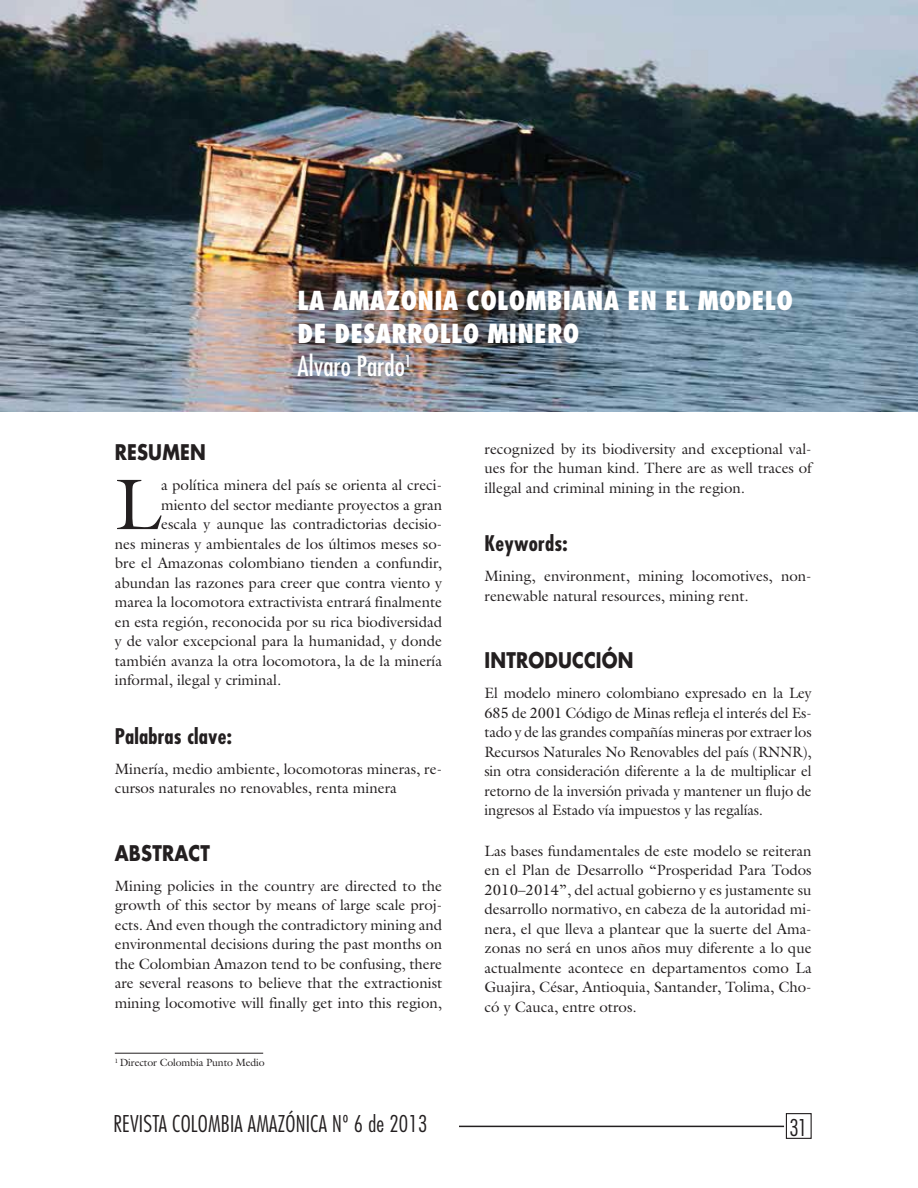
<style>
.page{position:relative;width:918px;height:1188px;background:#fff}
.page>*{position:absolute;margin:0;border:0;box-sizing:border-box;transform-origin:0 0}
.t1{font:72.3px "Galliard Std";color:#231f20}
.t2{font:condensed 27px "Futura Std";color:#fff}
.t3{font:800 condensed 25.5px/33px "Futura Std";letter-spacing:.01em;color:#fff}
.t4{font:300 condensed 22.5px "Futura Std";letter-spacing:.01em;color:#231f20}
.t5{font:700 21px "Futura Std";letter-spacing:.01em;color:#231f20;scale:.85 1}
.t6{font:700 condensed 21px "Futura Std";letter-spacing:.01em;color:#231f20}
.t7{font:15px/19.5px "Galliard Std";color:#231f20;text-align:justify}
.t8{font:10.5px "Galliard Std";letter-spacing:-.01em;color:#231f20}
</style>
<div class="page">
<hr style="left:459px;top:1126px;width:325px;height:1px;background:#231f20">
<div style="left:786px;top:1113px;width:26px;height:26px;border:1px solid #231f20"></div>
<img style="left:0;top:0;width:918px;height:411px">
<hr style="left:115px;top:1053px;width:148px;height:1px;background:#231f20">
<h3 class="t3" style="left:298px;top:285px;width:497px">LA AMAZONIA COLOMBIANA EN EL MODELO<br>DE DESARROLLO MINERO</h3>
<h2 class="t2" style="left:298px;top:351px;width:115px">Alvaro Pardo<sup>1</sup></h2>
<h3 class="t5" style="left:115px;top:441px;width:109px">RESUMEN</h3>
<h1 class="t1" style="left:115px;top:477px;width:48px">L</h1>
<p class="t7" style="left:161px;top:477px;width:283px">a política minera del país se orienta al creci-</p>
<p class="t7" style="left:161px;top:496px;width:283px">miento del sector mediante proyectos a gran</p>
<p class="t7" style="left:161px;top:516px;width:283px">escala y aunque las contradictorias decisio-</p>
<p class="t7" style="left:115px;top:535px;width:329px">nes mineras y ambientales de los últimos meses so-</p>
<p class="t7" style="left:115px;top:555px;width:329px">bre el Amazonas colombiano tienden a confundir,</p>
<p class="t7" style="left:115px;top:574px;width:329px">abundan las razones para creer que contra viento y</p>
<p class="t7" style="left:115px;top:594px;width:329px">marea la locomotora extractivista entrará finalmente</p>
<p class="t7" style="left:115px;top:613px;width:329px">en esta región, reconocida por su rica biodiversidad</p>
<p class="t7" style="left:115px;top:633px;width:329px">y de valor excepcional para la humanidad, y donde</p>
<p class="t7" style="left:115px;top:652px;width:329px">también avanza la otra locomotora, la de la minería</p>
<p class="t7" style="left:115px;top:672px;width:168px">informal, ilegal y criminal.</p>
<h3 class="t6" style="left:115px;top:726px;width:119px">Palabras clave:</h3>
<p class="t7" style="left:115px;top:760px;width:329px">Minería, medio ambiente, locomotoras mineras, re&shy;cursos naturales no renovables, renta minera</p>
<h3 class="t5" style="left:115px;top:841px;width:113px">ABSTRACT</h3>
<p class="t7" style="left:115px;top:877px;width:329px">Mining policies in the country are directed to the growth of this sector by means of large scale proj&shy;ects. And even though the contradictory mining and environmental decisions during the past months on the Colombian Amazon tend to be confusing, there are several reasons to believe that the extractionist mining locomotive will finally get into this region,</p>
<p class="t8" style="left:115px;top:1059px;width:152px"><sup>1</sup> Director Colombia Punto Medio</p>
<p class="t7" style="left:485px;top:440px;width:329px">recognized by its biodiversity and exceptional val&shy;ues for the human kind. There are as well traces of illegal and criminal mining in the region.</p>
<h3 class="t6" style="left:485px;top:533px;width:85px">Keywords:</h3>
<p class="t7" style="left:485px;top:568px;width:329px">Mining, environment, mining locomotives, non&shy;renewable natural resources, mining rent.</p>
<h3 class="t5" style="left:485px;top:649px;width:177px">INTRODUCCIÓN</h3>
<p class="t7" style="left:485px;top:685px;width:329px">El modelo minero colombiano expresado en la Ley 685 de 2001 Código de Minas refleja el interés del Es&shy;tado y de las grandes compañías mineras por extraer los Recursos Naturales No Renovables del país (RNNR), sin otra consideración diferente a la de multiplicar el retorno de la inversión privada y mantener un flujo de ingresos al Estado vía impuestos y las regalías.</p>
<p class="t7" style="left:485px;top:842px;width:329px">Las bases fundamentales de este modelo se reiteran en el Plan de Desarrollo “Prosperidad Para Todos 2010–2014”, del actual gobierno y es justamente su desarrollo normativo, en cabeza de la autoridad mi&shy;nera, el que lleva a plantear que la suerte del Ama&shy;zonas no será en unos años muy diferente a lo que actualmente acontece en departamentos como La Guajira, César, Antioquia, Santander, Tolima, Cho&shy;có y Cauca, entre otros.</p>
<h3 class="t4" style="left:113px;top:1113px;width:316px">REVISTA COLOMBIA AMAZÓNICA Nº 6 de 2013</h3>
<h3 class="t4" style="left:789px;top:1117px;width:19px">31</h3>
</div>
